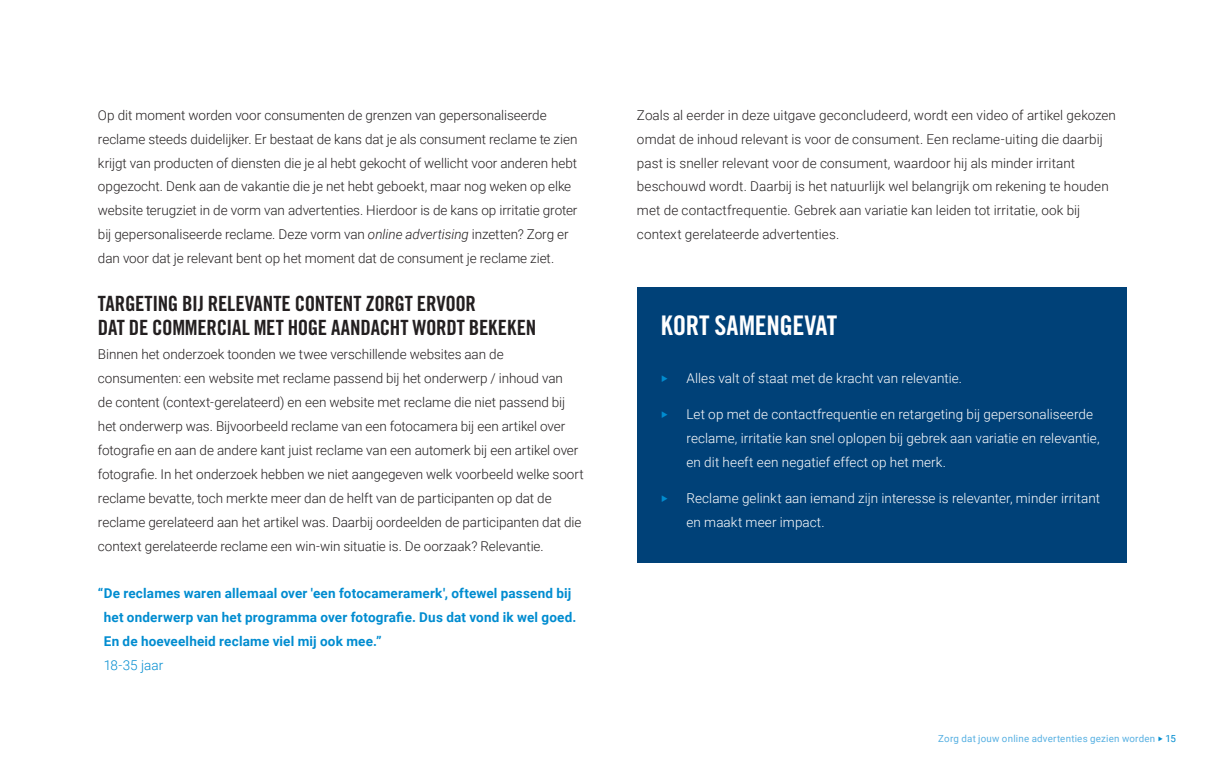
<style>
.page{position:relative;width:1225px;height:766px;background:#fff}
.page>*{position:absolute;margin:0;border:0;box-sizing:border-box;transform-origin:0 0}
.Subkoptekst_Blauw{font:27px "Trade Gothic LT Std Bd Cn 20";letter-spacing:-.015em;color:#fff}
.Tussenkop_Zwart{font:21px/23.9px "Trade Gothic LT Std Bd Cn 20";letter-spacing:-.01em;color:#231f20}
.Broodtekst{font:300 13.5px/23.9px "Roboto";color:#231f20}
.t1{font:300 13.5px/23.9px "Roboto";letter-spacing:.005em;color:#fff}
.Broodtekst-2{font:700 13.5px/23.9px "Roboto";letter-spacing:.01em;color:#008cd0}
.t2{font:13.5px "Roboto";color:#008cd0}
.t3{font:9.75px "Roboto";letter-spacing:.02em;color:#57b0e2}
.s1{font-style:italic}
.s2{font-weight:300}
.s3{color:#008cd0}
</style>
<div class="page">
<div style="left:637px;top:287px;width:490px;height:275px;background:#004178"></div>
<p class="Broodtekst" style="left:98px;top:102px;width:481px">Op dit moment worden voor consumenten de grenzen van gepersonaliseerde reclame steeds duidelijker. Er bestaat de kans dat je als consument reclame te zien krijgt van producten of diensten die je al hebt gekocht of wellicht voor anderen hebt opgezocht. Denk aan de vakantie die je net hebt geboekt, maar nog weken op elke website terugziet in de vorm van advertenties. Hierdoor is de kans op irritatie groter bij gepersonaliseerde reclame. Deze vorm van <span class="s1">online advertising</span> inzetten? Zorg er dan voor dat je relevant bent op het moment dat de consument je reclame ziet.</p>
<p class="Tussenkop_Zwart" style="left:98px;top:291px;width:440px">TARGETING BIJ RELEVANTE CONTENT ZORGT ERVOOR<br>DAT DE COMMERCIAL MET HOGE AANDACHT WORDT BEKEKEN</p>
<p class="Broodtekst" style="left:98px;top:342px;width:487px">Binnen het onderzoek toonden we twee verschillende websites aan de consumenten: een website met reclame passend bij het onderwerp / inhoud van<br>de content (context-gerelateerd) en een website met reclame die niet passend bij het onderwerp was. Bijvoorbeeld reclame van een fotocamera bij een artikel over fotografie en aan de andere kant juist reclame van een automerk bij een artikel over fotografie. In het onderzoek hebben we niet aangegeven welk voorbeeld welke soort reclame bevatte, toch merkte meer dan de helft van de participanten op dat de reclame gerelateerd aan het artikel was. Daarbij oordeelden de participanten dat die context gerelateerde reclame een win-win situatie is. De oorzaak? Relevantie.</p>
<p class="Broodtekst-2" style="left:104px;top:581px;width:474px;text-indent:-6px">“De reclames waren allemaal over 'een fotocameramerk', oftewel passend bij het onderwerp van het programma over fotografie. Dus dat vond ik wel goed.<br>En de hoeveelheid reclame viel mij ook mee.”<br><span class="s2">18-35 jaar</span></p>
<p class="Broodtekst" style="left:637px;top:102px;width:480px">Zoals al eerder in deze uitgave geconcludeerd, wordt een video of artikel gekozen omdat de inhoud relevant is voor de consument. Een reclame-uiting die daarbij past is sneller relevant voor de consument, waardoor hij als minder irritant beschouwd wordt. Daarbij is het natuurlijk wel belangrijk om rekening te houden met de contactfrequentie. Gebrek aan variatie kan leiden tot irritatie, ook bij context gerelateerde advertenties.</p>
<p class="Subkoptekst_Blauw" style="left:661px;top:309px;width:178px">KORT SAMENGEVAT</p>
<p class="t2" style="left:661px;top:368px;width:9px">‣</p>
<p class="t1" style="left:686px;top:365px;width:277px">Alles valt of staat met de kracht van relevantie.</p>
<p class="t2" style="left:661px;top:404px;width:9px">‣</p>
<p class="t1" style="left:686px;top:401px;width:415px">Let op met de contactfrequentie en retargeting bij gepersonaliseerde reclame, irritatie kan snel oplopen bij gebrek aan variatie en relevantie, en dit heeft een negatief effect op het merk.</p>
<p class="t2" style="left:661px;top:488px;width:9px">‣</p>
<p class="t1" style="left:686px;top:485px;width:415px">Reclame gelinkt aan iemand zijn interesse is relevanter, minder irritant en maakt meer impact.</p>
<p class="t3" style="left:938px;top:731px;width:239px">Zorg dat jouw online advertenties gezien worden <span class="s3">‣ 15</span></p>
</div>
